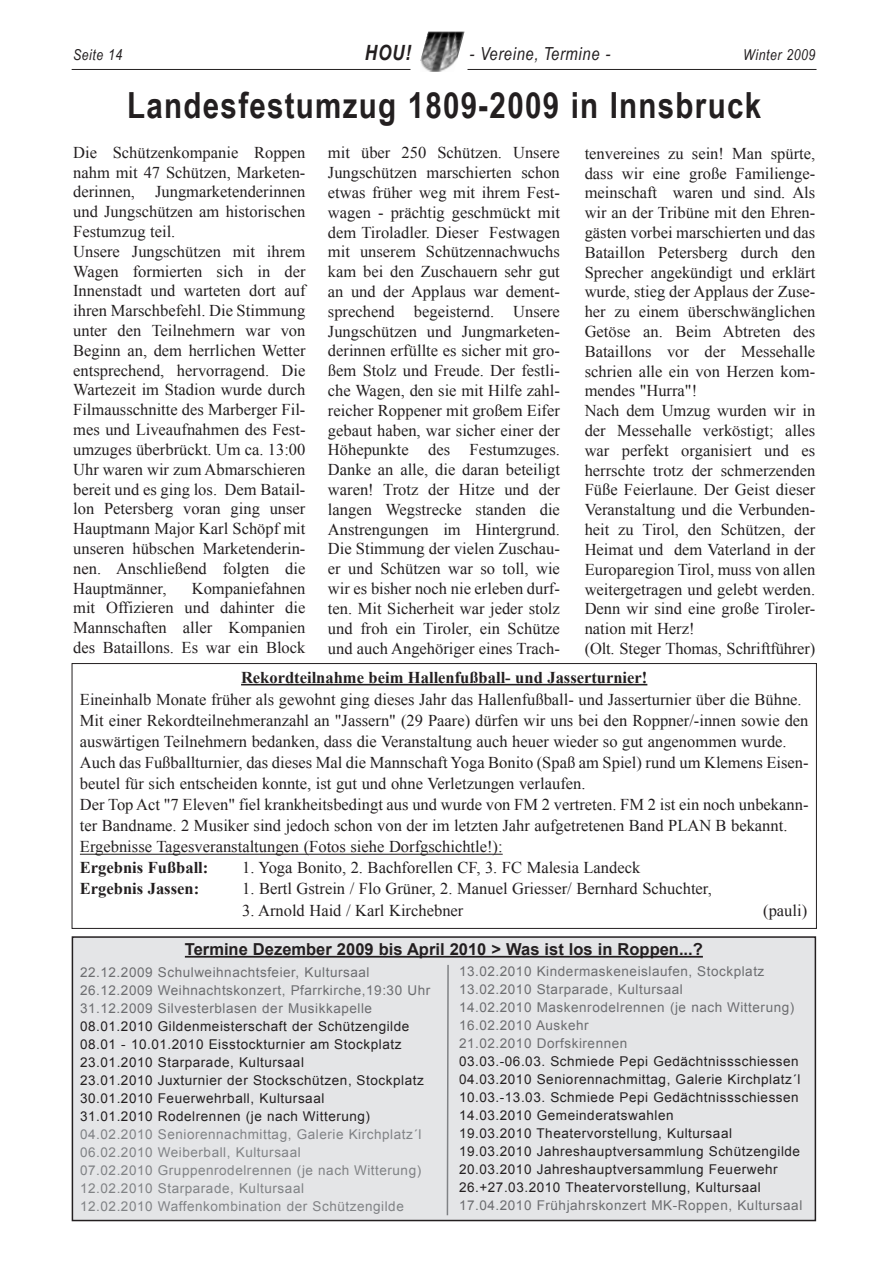
<style>
.page{position:relative;width:893px;height:1265px;background:#fff}
.page>*{position:absolute;margin:0;border:0;box-sizing:border-box;transform-origin:0 0}
.t1{font:700 36px "Arial Narrow";letter-spacing:.035em;color:#231f20}
.t2{font:italic 700 21px "Arial Narrow";color:#231f20}
.t3{font:italic 18px "Arial Narrow";letter-spacing:.035em;color:#231f20}
.t4{font:16.5px/19.8px "Times New Roman";color:#231f20}
.t5{font:700 16.5px "Times New Roman";color:#231f20}
.t6{font:700 16.5px "Arial";color:#231f20}
.t7{font:italic 15px "Arial Narrow";letter-spacing:.035em;color:#231f20}
.t8{font:13.5px/18px "Arial";letter-spacing:.04em;color:#231f20}
.t9{font:13.5px/18px "Arial";letter-spacing:.04em;color:#6c6d70}
.t10{font:13.5px/18px "Arial";letter-spacing:.04em;color:#808285}
</style>
<div class="page">
<img style="left:420px;top:32px;width:44px;height:40px">
<hr style="left:72px;top:69px;width:338px;height:1px;background:#231f20">
<hr style="left:467px;top:69px;width:349px;height:1px;background:#231f20">
<div style="left:72px;top:936px;width:743px;height:285px;background:#e4e5e7;border:2px solid #231f20"></div>
<hr style="left:185px;top:956px;width:517px;height:1px;background:#231f20">
<hr style="left:241px;top:684px;width:406px;height:1px;background:#231f20">
<hr style="left:80px;top:854px;width:422px;height:1px;background:#231f20">
<div style="left:72px;top:663px;width:744px;height:265px;border:1px solid #231f20"></div>
<svg style="left:446px;top:965px;width:3px;height:251px"></svg>
<p class="t7" style="left:73px;top:45px;width:51px">Seite 14</p>
<p class="t2" style="left:365px;top:37px;width:48px">HOU!</p>
<p class="t3" style="left:469px;top:42px;width:142px">- Vereine, Termine -</p>
<p class="t7" style="left:743px;top:45px;width:73px">Winter 2009</p>
<h1 class="t1" style="left:127px;top:78px;width:635px">Landesfestumzug 1809-2009 in Innsbruck</h1>
<p class="t4" style="left:73px;top:142px;width:234px">Die Schützenkompanie Roppen nahm mit 47 Schützen, Marketen&shy;derinnen, Jungmarketenderinnen und Jungschützen am historischen<br>Festumzug teil.<br>Unsere Jungschützen mit ihrem<br>Wagen formierten sich in der<br>Innenstadt und warteten dort auf ihren Marschbefehl. Die Stimmung unter den Teilnehmern war von<br>Beginn an, dem herrlichen Wetter entsprechend, hervorragend. Die<br>Wartezeit im Stadion wurde durch<br>Filmausschnitte des Marberger Fil&shy;mes und Liveaufnahmen des Fest&shy;umzuges überbrückt. Um ca. 13:00<br>Uhr waren wir zum Abmarschieren bereit und es ging los. Dem Batail&shy;lon Petersberg voran ging unser<br>Hauptmann Major Karl Schöpf mit unseren hübschen Marketenderin&shy;nen. Anschließend folgten die<br>Hauptmänner,</p>
<p class="t4" style="left:328px;top:143px;width:233px;text-align:justify">mit über 250 Schützen. Unsere Jungschützen marschierten schon etwas früher weg mit ihrem Fest&shy;wagen - prächtig geschmückt mit dem Tiroladler. Dieser Festwagen mit unserem Schützennachwuchs kam bei den Zuschauern sehr gut an und der Applaus war dement&shy;sprechend begeisternd. Unsere Jungschützen und Jungmarketen&shy;derinnen erfüllte es sicher mit gro&shy;ßem Stolz und Freude. Der festli&shy;che Wagen, den sie mit Hilfe zahl&shy;reicher Roppener mit großem Eifer gebaut haben, war sicher einer der Höhepunkte des Festumzuges.<br>Danke an alle, die daran beteiligt waren! Trotz der Hitze und der langen Wegstrecke standen die Anstrengungen im Hintergrund.<br>Die Stimmung der vielen Zuschau&shy;er und Schützen war so toll, wie wir es bisher noch nie erleben durf&shy;ten. Mit Sicherheit war jeder stolz und froh ein Tiroler, ein Schütze und auch Angehöriger eines Trach-</p>
<p class="t4" style="left:584px;top:143px;width:232px">tenvereines zu sein! Man spürte, dass wir eine große Familienge&shy;meinschaft waren und sind. Als wir an der Tribüne mit den Ehren&shy;gästen vorbei marschierten und das<br>Bataillon Petersberg durch den<br>Sprecher angekündigt und erklärt wurde, stieg der Applaus der Zuse&shy;her zu einem überschwänglichen<br>Getöse an. Beim Abtreten des<br>Bataillons vor der Messehalle schrien alle ein von Herzen kom&shy;mendes "Hurra"!<br>Nach dem Umzug wurden wir in der Messehalle verköstigt; alles war perfekt organisiert und es herrschte trotz der schmerzenden<br>Füße Feierlaune. Der Geist dieser<br>Veranstaltung und die Verbunden&shy;heit zu Tirol, den Schützen, der<br>Heimat und dem Vaterland in der<br>Europaregion Tirol, muss von allen weitergetragen und gelebt werden.<br>Denn wir sind eine große Tiroler&shy;nation mit Herz!<br>(Olt. Steger Thomas, Schriftführer)</p>
<p class="t5" style="left:241px;top:668px;width:407px">Rekordteilnahme beim Hallenfußball- und Jasserturnier!</p>
<p class="t4" style="left:80px;top:689px;width:729px;line-height:21px">Eineinhalb Monate früher als gewohnt ging dieses Jahr das Hallenfußball- und Jasserturnier über die Bühne.<br>Mit einer Rekordteilnehmeranzahl an "Jassern" (29 Paare) dürfen wir uns bei den Roppner/-innen sowie den auswärtigen Teilnehmern bedanken, dass die Veranstaltung auch heuer wieder so gut angenommen wurde.<br>Auch das Fußballturnier, das dieses Mal die Mannschaft Yoga Bonito (Spaß am Spiel) rund um Klemens Eisen&shy;beutel für sich entscheiden konnte, ist gut und ohne Verletzungen verlaufen.<br>Der Top Act "7 Eleven" fiel krankheitsbedingt aus und wurde von FM 2 vertreten. FM 2 ist ein noch unbekann&shy;ter Bandname. 2 Musiker sind jedoch schon von der im letzten Jahr aufgetretenen Band PLAN B bekannt.<br>Ergebnisse Tagesveranstaltungen (Fotos siehe Dorfgschichtle!):</p>
<p class="t5" style="left:80px;top:858px;width:130px">Ergebnis Fußball:</p>
<p class="t4" style="left:242px;top:858px;width:399px">1. Yoga Bonito, 2. Bachforellen CF, 3. FC Malesia Landeck</p>
<p class="t5" style="left:80px;top:879px;width:121px">Ergebnis Jassen:</p>
<p class="t4" style="left:242px;top:879px;width:471px">1. Bertl Gstrein / Flo Grüner, 2. Manuel Griesser/ Bernhard Schuchter,</p>
<p class="t4" style="left:242px;top:900px;width:223px">3. Arnold Haid / Karl Kirchebner</p>
<p class="t4" style="left:762px;top:900px;width:45px">(pauli)</p>
<p class="t4" style="left:73px;top:578px;width:234px;text-align:justify;text-indent:118px">Kompaniefahnen mit Offizieren und dahinter die Mannschaften aller Kompanien des Bataillons. Es war ein Block</p>
<p class="t6" style="left:185px;top:938px;width:519px">Termine Dezember 2009 bis April 2010 &gt; Was ist los in Roppen...?</p>
<p class="t9" style="left:80px;top:963px;width:351px">22.12.2009 Schulweihnachtsfeier, Kultursaal<br>26.12.2009 Weihnachtskonzert, Pfarrkirche,19:30 Uhr<br>31.12.2009 Silvesterblasen der Musikkapelle</p>
<p class="t8" style="left:80px;top:1017px;width:345px">08.01.2010 Gildenmeisterschaft der Schützengilde 08.01 - 10.01.2010 Eisstockturnier am Stockplatz 23.01.2010 Starparade, Kultursaal<br>23.01.2010 Juxturnier der Stockschützen, Stockplatz 30.01.2010 Feuerwehrball, Kultursaal<br>31.01.2010 Rodelrennen (je nach Witterung)</p>
<p class="t10" style="left:80px;top:1125px;width:343px">04.02.2010 Seniorennachmittag, Galerie Kirchplatz´l 06.02.2010 Weiberball, Kultursaal<br>07.02.2010 Gruppenrodelrennen (je nach Witterung)<br>12.02.2010 Starparade, Kultursaal<br>12.02.2010 Waffenkombination der Schützengilde</p>
<p class="t9" style="left:459px;top:962px;width:336px">13.02.2010 Kindermaskeneislaufen, Stockplatz 13.02.2010 Starparade, Kultursaal<br>14.02.2010 Maskenrodelrennen (je nach Witterung)<br>16.02.2010 Auskehr<br>21.02.2010 Dorfskirennen</p>
<p class="t8" style="left:459px;top:1052px;width:343px">03.03.-06.03. Schmiede Pepi Gedächtnissschiessen 04.03.2010 Seniorennachmittag, Galerie Kirchplatz´l 10.03.-13.03. Schmiede Pepi Gedächtnissschiessen 14.03.2010 Gemeinderatswahlen<br>19.03.2010 Theatervorstellung, Kultursaal 19.03.2010 Jahreshauptversammlung Schützengilde 20.03.2010 Jahreshauptversammlung Feuerwehr 26.+27.03.2010 Theatervorstellung, Kultursaal</p>
<p class="t9" style="left:459px;top:1196px;width:344px">17.04.2010 Frühjahrskonzert MK-Roppen, Kultursaal</p>
</div>
